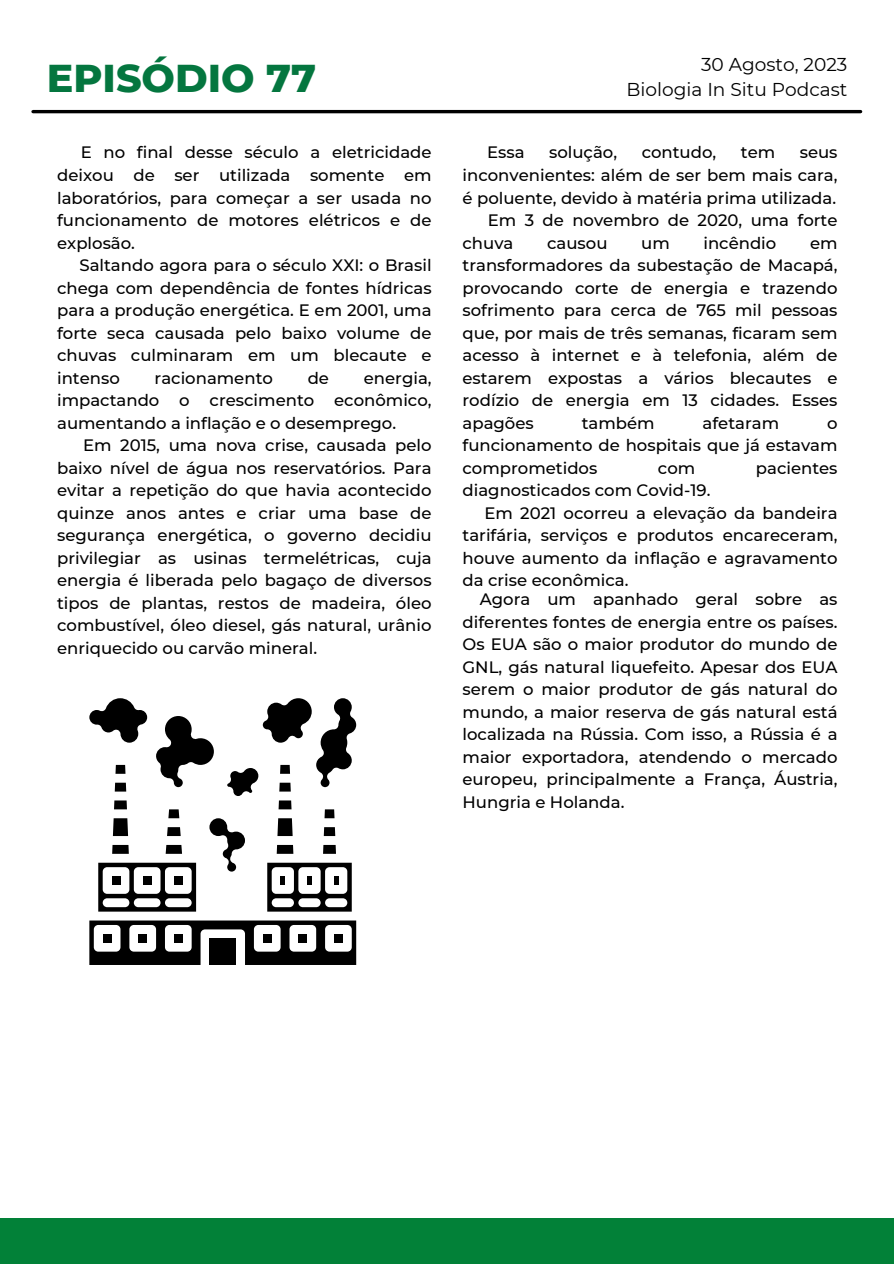
<style>
.page{position:relative;width:894px;height:1264px;background:#fff}
.page>*{position:absolute;margin:0;border:0;box-sizing:border-box;transform-origin:0 0}
.t1{font:800 39.6px "Montserrat";color:#04763f}
.t2{font:18.6px/25.2px "Montserrat";color:#000;text-align:right}
.t3{font:500 16.5px/22.5px "Montserrat";color:#000;text-align:justify}
</style>
<div class="page">
<hr style="left:33px;top:110px;width:827px;height:3px;background:#000">
<svg style="left:89px;top:698px;width:58px;height:44px"></svg>
<svg style="left:156px;top:716px;width:58px;height:71px"></svg>
<svg style="left:167px;top:827px;width:14px;height:9px"></svg>
<div style="left:115px;top:765px;width:10px;height:8px;background:#000"></div>
<svg style="left:168px;top:809px;width:11px;height:9px"></svg>
<svg style="left:113px;top:818px;width:15px;height:18px"></svg>
<div style="left:115px;top:782px;width:11px;height:9px;background:#000"></div>
<div style="left:112px;top:845px;width:17px;height:8px;background:#000"></div>
<div style="left:114px;top:800px;width:13px;height:9px;background:#000"></div>
<div style="left:323px;top:845px;width:13px;height:8px;background:#000"></div>
<svg style="left:227px;top:698px;width:129px;height:98px"></svg>
<div style="left:324px;top:827px;width:11px;height:9px;background:#000"></div>
<div style="left:324px;top:809px;width:10px;height:9px;background:#000"></div>
<div style="left:278px;top:800px;width:13px;height:9px;background:#000"></div>
<div style="left:276px;top:845px;width:17px;height:8px;background:#000"></div>
<svg style="left:267px;top:862px;width:84px;height:49px"></svg>
<svg style="left:277px;top:818px;width:15px;height:18px"></svg>
<svg style="left:166px;top:845px;width:16px;height:8px"></svg>
<svg style="left:89px;top:920px;width:267px;height:45px"></svg>
<svg style="left:98px;top:862px;width:98px;height:49px"></svg>
<div style="left:298px;top:933px;width:9px;height:9px;background:#000"></div>
<div style="left:334px;top:933px;width:9px;height:9px;background:#000"></div>
<div style="left:209px;top:938px;width:27px;height:27px;background:#000"></div>
<div style="left:143px;top:876px;width:9px;height:9px;background:#000"></div>
<div style="left:174px;top:876px;width:9px;height:9px;background:#000"></div>
<svg style="left:209px;top:818px;width:36px;height:53px"></svg>
<div style="left:0;top:1217px;width:893px;height:46px;background:#028138"></div>
<h1 class="t1" style="left:47px;top:54px;width:271px">EPISÓDIO 77</h1>
<p class="t3" style="left:57px;top:141px;width:376px;text-indent:24px">E no final desse século a eletricidade deixou de ser utilizada somente em laboratórios, para começar a ser usada no funcionamento de motores elétricos e de explosão.</p>
<p class="t3" style="left:57px;top:254px;width:376px;text-indent:22px">Saltando agora para o século XXI: o Brasil chega com dependência de fontes hídricas para a produção energética. E em 2001, uma forte seca causada pelo baixo volume de chuvas culminaram em um blecaute e intenso</p>
<p class="t3" style="left:57px;top:366px;width:376px;text-indent:306px">energia, impactando o crescimento econômico, aumentando a inflação e o desemprego.</p>
<p class="t3" style="left:57px;top:434px;width:376px;text-indent:26px">Em 2015, uma nova crise, causada pelo baixo nível de água nos reservatórios. Para evitar a repetição do que havia acontecido quinze anos antes e criar uma base de segurança energética, o governo decidiu privilegiar as usinas termelétricas, cuja energia é liberada pelo bagaço de diversos tipos de plantas, restos de madeira, óleo combustível, óleo diesel, gás natural, urânio enriquecido ou carvão mineral.</p>
<p class="t3" style="left:155px;top:366px;width:120px">racionamento</p>
<p class="t3" style="left:307px;top:366px;width:23px">de</p>
<p class="t2" style="left:626px;top:52px;width:222px">30 Agosto, 2023<br>Biologia In Situ Podcast</p>
<p class="t3" style="left:487px;top:141px;width:39px">Essa</p>
<p class="t3" style="left:549px;top:141px;width:69px">solução,</p>
<p class="t3" style="left:641px;top:141px;width:76px">contudo,</p>
<p class="t3" style="left:740px;top:141px;width:36px">tem</p>
<p class="t3" style="left:799px;top:141px;width:39px">seus</p>
<p class="t3" style="left:462px;top:164px;width:376px">inconvenientes: além de ser bem mais cara,</p>
<p class="t3" style="left:462px;top:186px;width:375px">é poluente, devido à matéria prima utilizada.</p>
<p class="t3" style="left:487px;top:209px;width:351px">Em 3 de novembro de 2020, uma forte</p>
<p class="t3" style="left:462px;top:231px;width:52px">chuva</p>
<p class="t3" style="left:547px;top:231px;width:62px">causou</p>
<p class="t3" style="left:641px;top:231px;width:30px">um</p>
<p class="t3" style="left:703px;top:231px;width:74px">incêndio</p>
<p class="t3" style="left:462px;top:231px;width:376px;text-indent:347px">em transformadores da subestação de Macapá, provocando corte de energia e trazendo sofrimento para cerca de 765 mil pessoas que, por mais de três semanas, ficaram sem acesso à internet e à telefonia, além de estarem expostas a vários blecautes e rodízio de energia em 13 cidades. Esses apagões</p>
<p class="t3" style="left:581px;top:411px;width:74px">também</p>
<p class="t3" style="left:702px;top:411px;width:78px">afetaram</p>
<p class="t3" style="left:462px;top:411px;width:376px;text-indent:364px">o funcionamento de hospitais que já estavam comprometidos</p>
<p class="t3" style="left:657px;top:456px;width:39px">com</p>
<p class="t3" style="left:755px;top:456px;width:83px">pacientes</p>
<p class="t3" style="left:462px;top:479px;width:249px">diagnosticados com Covid-19.</p>
<p class="t3" style="left:484px;top:501px;width:354px">Em 2021 ocorreu a elevação da bandeira</p>
<p class="t3" style="left:462px;top:524px;width:376px">tarifária, serviços e produtos encareceram,</p>
<p class="t3" style="left:462px;top:546px;width:376px">houve aumento da inflação e agravamento</p>
<p class="t3" style="left:462px;top:569px;width:167px">da crise econômica.</p>
<p class="t3" style="left:462px;top:588px;width:376px;text-indent:17px">Agora um apanhado geral sobre as diferentes fontes de energia entre os países.<br>Os EUA são o maior produtor do mundo de GNL, gás natural liquefeito. Apesar dos EUA serem o maior produtor de gás natural do mundo, a maior reserva de gás natural está localizada na Rússia. Com isso, a Rússia é a maior exportadora, atendendo o mercado europeu, principalmente a França, Áustria, Hungria e Holanda.</p>
</div>
